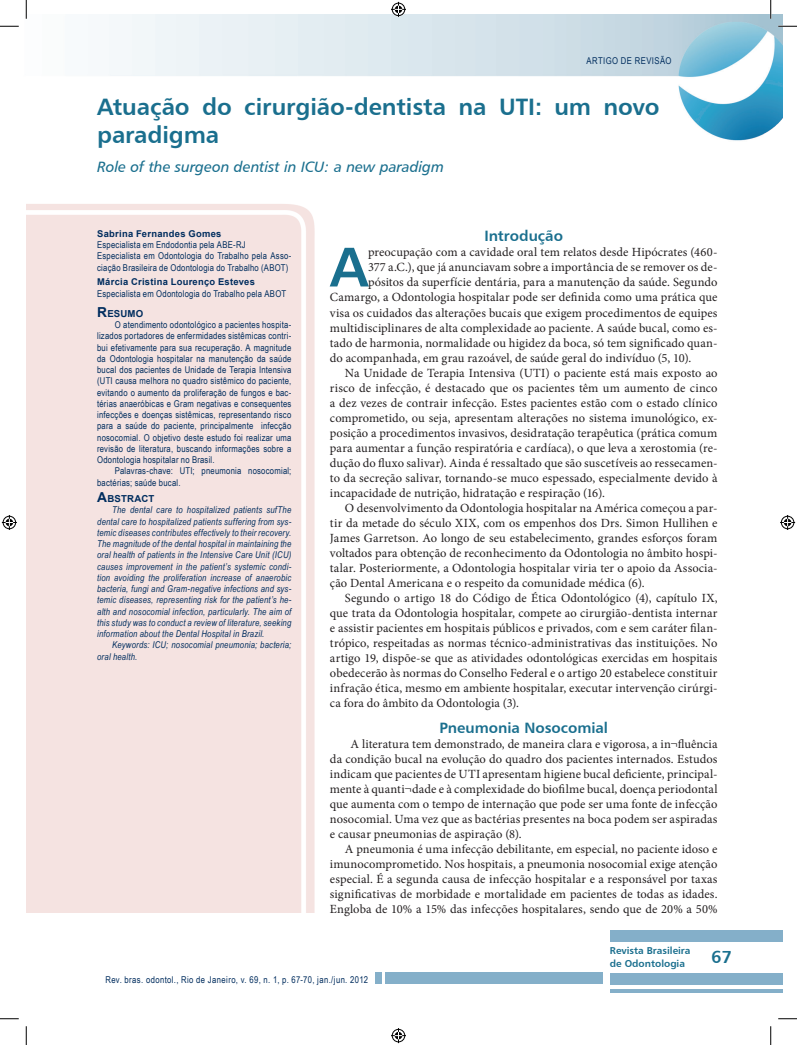
<style>
.page{position:relative;width:797px;height:1045px;background:#fff}
.page>*{position:absolute;margin:0;border:0;box-sizing:border-box;transform-origin:0 0}
.COLUNA_FIXA{font:55.75px "Humanist 777 BT Bold B";color:#1a6f8e}
.COLUNA_FIXA-2{font:23.75px/27.5px "Humanist 777 BT Bold B";letter-spacing:-.005em;color:#1a6f8e}
.t1{font:17.5px "Humanist 777 BT Bold B";color:#1a6f8e}
.COLUNA_FIXA-3{font:15px "Humanist 777 BT Italic B";letter-spacing:-.005em;color:#1a6f8e}
.COLUNA_FIXA-4{font:15px "Humanist 777 BT Bold B";letter-spacing:-.005em;color:#1a6f8e}
.COLUNA_FIXA-5{font:12.5px/15px "Minion Pro";letter-spacing:.005em;color:#231f20;text-align:justify}
.t2{font:10px/12.5px "Humanist 777 BT Bold B";color:#1a6f8e}
.COLUNA_FIXA-6{font:700 9.62px "Arial";letter-spacing:.015em;color:#002d5e}
.COLUNA_FIXA-7{font:9.38px/11.2px "Arial Narrow";letter-spacing:.025em;color:#002d5e}
.COLUNA_FIXA-8{font:italic 9.38px/11.2px "Arial Narrow";letter-spacing:.025em;color:#002d5e;text-align:justify}
.COLUNA_FIXA-9{font:700 9.38px "Arial";letter-spacing:.03em;color:#002d5e}
.COLUNA_FIXA-10{font:9.38px "Arial Narrow";letter-spacing:.045em;color:#002d5e}
.s1{font-size:13.75px}
</style>
<div class="page">
<div style="left:610px;top:930px;width:172px;height:11px;background:#84afc9"></div>
<div style="left:610px;top:973px;width:172px;height:12px;background:#84afc9"></div>
<svg style="left:610px;top:989px;width:172px;height:3px"></svg>
<img style="left:109px;top:14px;width:673px;height:127px">
<div style="left:385px;top:972px;width:217px;height:12px;background:#84afc9"></div>
<div style="left:375px;top:972px;width:6px;height:12px;background:#84afc9"></div>
<svg style="left:0;top:25px;width:19px;height:2px"></svg>
<svg style="left:778px;top:25px;width:19px;height:2px"></svg>
<svg style="left:0;top:1018px;width:19px;height:1px"></svg>
<svg style="left:778px;top:1018px;width:19px;height:1px"></svg>
<svg style="left:25px;top:0;width:2px;height:19px"></svg>
<svg style="left:25px;top:1026px;width:2px;height:19px"></svg>
<svg style="left:770px;top:0;width:1px;height:19px"></svg>
<svg style="left:770px;top:1026px;width:1px;height:19px"></svg>
<svg style="left:391px;top:2px;width:15px;height:15px"></svg>
<svg style="left:391px;top:1028px;width:15px;height:15px"></svg>
<svg style="left:2px;top:515px;width:15px;height:15px"></svg>
<svg style="left:780px;top:515px;width:15px;height:15px"></svg>
<p class="COLUNA_FIXA-10" style="left:586px;top:54px;width:86px">ARTIGO DE REVISÃO</p>
<p class="COLUNA_FIXA-2" style="left:97px;top:93px;width:564px">Atuação do cirurgião-dentista na UTI: um novo paradigma</p>
<p class="COLUNA_FIXA-3" style="left:97px;top:158px;width:348px">Role of the surgeon dentist in ICU: a new paradigm</p>
<p class="COLUNA_FIXA-9" style="left:97px;top:227px;width:126px">Sabrina Fernandes Gomes</p>
<p class="COLUNA_FIXA-7" style="left:97px;top:239px;width:150px">Especialista em Endodontia pela ABE-RJ</p>
<p class="COLUNA_FIXA-7" style="left:97px;top:250px;width:196px">Especialista em Odontologia do Trabalho pela Asso&shy;ciação Brasileira de Odontologia do Trabalho (ABOT)</p>
<p class="COLUNA_FIXA-9" style="left:97px;top:276px;width:159px">Márcia Cristina Lourenço Esteves</p>
<p class="COLUNA_FIXA-7" style="left:97px;top:287px;width:190px">Especialista em Odontologia do Trabalho pela ABOT</p>
<p class="COLUNA_FIXA-6" style="left:97px;top:307px;width:48px"><span class="s1">R</span>ESUMO</p>
<p class="COLUNA_FIXA-7" style="left:97px;top:319px;width:196px;text-align:justify;text-indent:18px">O atendimento odontológico a pacientes hospita&shy;lizados portadores de enfermidades sistêmicas contri&shy;bui efetivamente para sua recuperação. A magnitude da Odontologia hospitalar na manutenção da saúde bucal dos pacientes de Unidade de Terapia Intensiva (UTI causa melhora no quadro sistêmico do paciente, evitando o aumento da proliferação de fungos e bac&shy;térias anaeróbicas e Gram negativas e consequentes infecções e doenças sistêmicas, representando risco para a saúde do paciente, principalmente infecção nosocomial. O objetivo deste estudo foi realizar uma revisão de literatura, buscando informações sobre a Odontologia hospitalar no Brasil.</p>
<p class="COLUNA_FIXA-7" style="left:97px;top:465px;width:196px;text-indent:18px">Palavras-chave: UTI; pneumonia nosocomial; bactérias; saúde bucal.</p>
<p class="COLUNA_FIXA-6" style="left:97px;top:492px;width:59px"><span class="s1">A</span>BSTRACT</p>
<p class="COLUNA_FIXA-8" style="left:97px;top:504px;width:196px;text-indent:15px">The dental care to hospitalized patients sufThe dental care to hospitalized patients suffering from sys&shy;temic diseases contributes effectively to their recovery.<br>The magnitude of the dental hospital in maintaining the oral health of patients in the Intensive Care Unit (ICU) causes improvement in the patient’s systemic condi&shy;tion avoiding the proliferation increase of anaerobic bacteria, fungi and Gram-negative infections and sys&shy;temic diseases, representing risk for the patient’s he&shy;alth and nosocomial infection, particularly. The aim of this study was to conduct a review of literature, seeking information about the Dental Hospital in Brazil.</p>
<p class="COLUNA_FIXA-8" style="left:97px;top:639px;width:196px;text-indent:15px">Keywords: ICU; nosocomial pneumonia; bacteria; oral health.</p>
<p class="COLUNA_FIXA-4" style="left:484px;top:227px;width:80px">Introdução</p>
<p class="COLUNA_FIXA" style="left:330px;top:232px;width:39px">A</p>
<p class="COLUNA_FIXA-5" style="left:368px;top:245px;width:351px">preocupação com a cavidade oral tem relatos desde Hipócrates (460-</p>
<p class="COLUNA_FIXA-5" style="left:368px;top:260px;width:351px">377 a.C.), que já anunciavam sobre a importância de se remover os de-</p>
<p class="COLUNA_FIXA-5" style="left:368px;top:275px;width:351px">pósitos da superfície dentária, para a manutenção da saúde. Segundo</p>
<p class="COLUNA_FIXA-5" style="left:330px;top:290px;width:389px">Camargo, a Odontologia hospitalar pode ser definida como uma prática que</p>
<p class="COLUNA_FIXA-5" style="left:330px;top:305px;width:389px">visa os cuidados das alterações bucais que exigem procedimentos de equipes</p>
<p class="COLUNA_FIXA-5" style="left:330px;top:320px;width:389px">multidisciplinares de alta complexidade ao paciente. A saúde bucal, como es-</p>
<p class="COLUNA_FIXA-5" style="left:330px;top:335px;width:389px">tado de harmonia, normalidade ou higidez da boca, só tem significado quan-</p>
<p class="COLUNA_FIXA-5" style="left:330px;top:350px;width:363px">do acompanhada, em grau razoável, de saúde geral do indivíduo (5, 10).</p>
<p class="COLUNA_FIXA-5" style="left:330px;top:365px;width:389px;text-indent:15px">Na Unidade de Terapia Intensiva (UTI) o paciente está mais exposto ao risco de infecção, é destacado que os pacientes têm um aumento de cinco a dez vezes de contrair infecção. Estes pacientes estão com o estado clínico comprometido, ou seja, apresentam alterações no sistema imunológico, ex&shy;posição a procedimentos invasivos, desidratação terapêutica (prática comum para aumentar a função respiratória e cardíaca), o que leva a xerostomia (re&shy;dução do fluxo salivar). Ainda é ressaltado que são suscetíveis ao ressecamen&shy;to da secreção salivar, tornando-se muco espessado, especialmente devido à incapacidade de nutrição, hidratação e respiração (16).</p>
<p class="COLUNA_FIXA-5" style="left:330px;top:500px;width:389px;text-indent:15px">O desenvolvimento da Odontologia hospitalar na América começou a par&shy;tir da metade do século XIX, com os empenhos dos Drs. Simon Hullihen e James Garretson. Ao longo de seu estabelecimento, grandes esforços foram voltados para obtenção de reconhecimento da Odontologia no âmbito hospi&shy;talar. Posteriormente, a Odontologia hospitalar viria ter o apoio da Associa&shy;ção Dental Americana e o respeito da comunidade médica (6).</p>
<p class="COLUNA_FIXA-5" style="left:330px;top:590px;width:389px;text-indent:15px">Segundo o artigo 18 do Código de Ética Odontológico (4), capítulo IX, que trata da Odontologia hospitalar, compete ao cirurgião-dentista internar e assistir pacientes em hospitais públicos e privados, com e sem caráter filan&shy;trópico, respeitadas as normas técnico-administrativas das instituições. No artigo 19, dispõe-se que as atividades odontológicas exercidas em hospitais obedecerão às normas do Conselho Federal e o artigo 20 estabelece constituir infração ética, mesmo em ambiente hospitalar, executar intervenção cirúrgi&shy;ca fora do âmbito da Odontologia (3).</p>
<p class="COLUNA_FIXA-4" style="left:439px;top:718px;width:170px">Pneumonia Nosocomial</p>
<p class="COLUNA_FIXA-5" style="left:330px;top:736px;width:389px;text-indent:21px">A literatura tem demonstrado, de maneira clara e vigorosa, a in¬fluência da condição bucal na evolução do quadro dos pacientes internados. Estudos indicam que pacientes de UTI apresentam higiene bucal deficiente, principal&shy;mente à quanti¬dade e à complexidade do biofilme bucal, doença periodontal que aumenta com o tempo de internação que pode ser uma fonte de infecção nosocomial. Uma vez que as bactérias presentes na boca podem ser aspiradas e causar pneumonias de aspiração (8).</p>
<p class="COLUNA_FIXA-5" style="left:330px;top:841px;width:389px;text-indent:15px">A pneumonia é uma infecção debilitante, em especial, no paciente idoso e imunocomprometido. Nos hospitais, a pneumonia nosocomial exige atenção especial. É a segunda causa de infecção hospitalar e a responsável por taxas significativas de morbidade e mortalidade em pacientes de todas as idades.<br>Engloba de 10% a 15% das infecções hospitalares, sendo que de 20% a 50%</p>
<p class="t2" style="left:610px;top:944px;width:82px">Revista Brasileira de Odontologia</p>
<h3 class="t1" style="left:711px;top:945px;width:22px">67</h3>
<p class="COLUNA_FIXA-7" style="left:105px;top:973px;width:264px">Rev. bras. odontol., Rio de Janeiro, v. 69, n. 1, p. 67-70, jan./jun. 2012</p>
</div>
